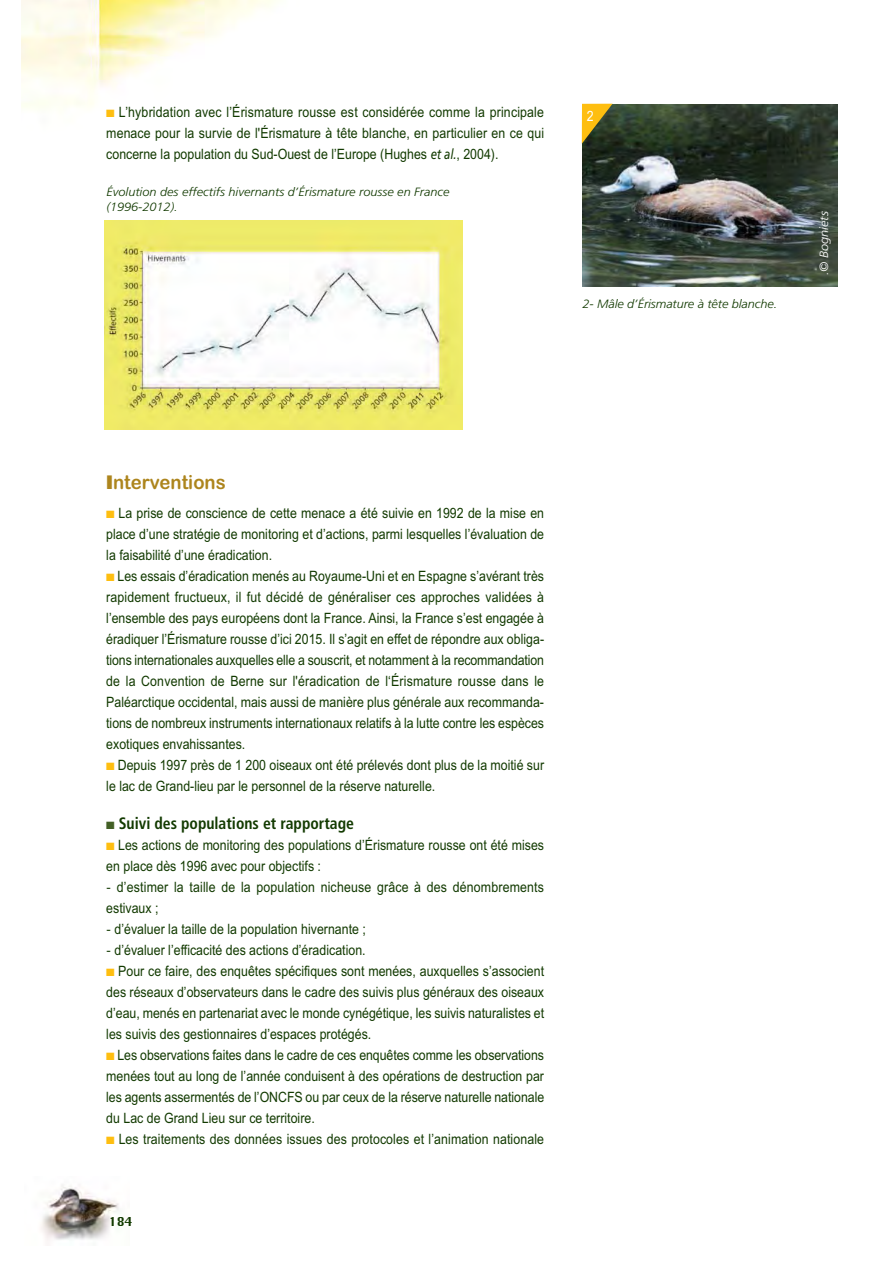
<style>
.page{position:relative;width:893px;height:1263px;background:#fff}
.page>*{position:absolute;margin:0;border:0;box-sizing:border-box;transform-origin:0 0}
.t1{font:19.5px "Arial Rounded MT Bold";color:#ad851d;scale:.95 1}
.t2{font:700 condensed 16.5px "Frutiger";color:#123a00;scale:.95 1}
.t3{font:14.25px/21px "Arial Narrow";color:#123a00;text-align:justify;scale:1.06 1}
.t4{font:14.25px "Arial Narrow";color:#fff;scale:1.06 1}
.t5{font:italic 300 12px/14.4px "Frutiger";color:#123a00;scale:1.06 1}
.t6{font:italic 300 12px "Frutiger";color:#fff;scale:1.06 1}
.t7{font:12px "Silom";color:#123a00}
.s1{color:#febe10}
.s2{font-family:"Frutiger";font-style:italic}
.s3{font-family:"Futura";font-weight:800;font-size:18px}
.s4{color:#436026}
.s5{font-family:"Cambria Math"}
</style>
<div class="page">
<img style="left:41px;top:1184px;width:78px;height:57px">
<img style="left:21px;top:0;width:817px;height:152px">
<img style="left:582px;top:104px;width:255px;height:182px">
<svg style="left:582px;top:104px;width:30px;height:40px"></svg>
<img style="left:105px;top:221px;width:358px;height:208px">
<p class="t3" style="left:106px;top:102px;width:415px"><span class="s1">■</span> L’hybridation avec l’Érismature rousse est considérée comme la principale menace pour la survie de l'Érismature à tête blanche, en particulier en ce qui concerne la population du Sud-Ouest de l’Europe (Hughes <span class="s2">et al.</span>, 2004).</p>
<p class="t5" style="left:106px;top:186px;width:325px">Évolution des effectifs hivernants d’Érismature rousse en France (1996-2012).</p>
<p class="t4" style="left:587px;top:111px;width:8px">2</p>
<p class="t5" style="left:582px;top:298px;width:185px">2- Mâle d’Érismature à tête blanche.</p>
<p class="t6" style="left:819px;top:275px;width:62px;rotate:-90deg">.© Bogniets</p>
<h1 class="t1" style="left:106px;top:475px;width:127px"><span class="s3">I</span>nterventions</h1>
<p class="t3" style="left:106px;top:504px;width:415px"><span class="s1">■</span> La prise de conscience de cette menace a été suivie en 1992 de la mise en place d’une stratégie de monitoring et d’actions, parmi lesquelles l’évaluation de la faisabilité d’une éradication.</p>
<p class="t3" style="left:106px;top:567px;width:415px"><span class="s1">■</span> Les essais d’éradication menés au Royaume-Uni et en Espagne s’avérant très rapidement fructueux, il fut décidé de généraliser ces approches validées à l’ensemble des pays européens dont la France. Ainsi, la France s’est engagée à éradiquer l’Érismature rousse d’ici 2015. Il s’agit en effet de répondre aux obliga&shy;tions internationales auxquelles elle a souscrit, et notamment à la recommandation de la Convention de Berne sur l'éradication de l‘Érismature rousse dans le Paléarctique occidental, mais aussi de manière plus générale aux recommanda&shy;tions de nombreux instruments internationaux relatifs à la lutte contre les espèces exotiques envahissantes.</p>
<p class="t3" style="left:106px;top:756px;width:415px"><span class="s1">■</span> Depuis 1997 près de 1 200 oiseaux ont été prélevés dont plus de la moitié sur le lac de Grand-lieu par le personnel de la réserve naturelle.</p>
<p class="t2" style="left:106px;top:817px;width:262px"><span class="s4">■</span> Suivi des populations et rapportage</p>
<p class="t3" style="left:106px;top:836px;width:414px"><span class="s1">■</span> Les actions de monitoring des populations d’Érismature rousse ont été mises en place dès 1996 avec pour objectifs :</p>
<p class="t3" style="left:106px;top:878px;width:414px"><span class="s5">-</span> d’estimer la taille de la population nicheuse grâce à des dénombrements estivaux ;</p>
<p class="t3" style="left:106px;top:920px;width:246px"><span class="s5">-</span> d’évaluer la taille de la population hivernante ;</p>
<p class="t3" style="left:106px;top:941px;width:246px"><span class="s5">-</span> d’évaluer l’efficacité des actions d’éradication.</p>
<p class="t3" style="left:106px;top:962px;width:415px"><span class="s1">■</span> Pour ce faire, des enquêtes spécifiques sont menées, auxquelles s’associent des réseaux d’observateurs dans le cadre des suivis plus généraux des oiseaux d’eau, menés en partenariat avec le monde cynégétique, les suivis naturalistes et les suivis des gestionnaires d’espaces protégés.</p>
<p class="t3" style="left:106px;top:1046px;width:415px"><span class="s1">■</span> Les observations faites dans le cadre de ces enquêtes comme les observations menées tout au long de l’année conduisent à des opérations de destruction par les agents assermentés de l’ONCFS ou par ceux de la réserve naturelle nationale du Lac de Grand Lieu sur ce territoire.</p>
<p class="t3" style="left:106px;top:1130px;width:414px"><span class="s1">■</span> Les traitements des données issues des protocoles et l’animation nationale</p>
<p class="t7" style="left:109px;top:1214px;width:26px">184</p>
</div>
